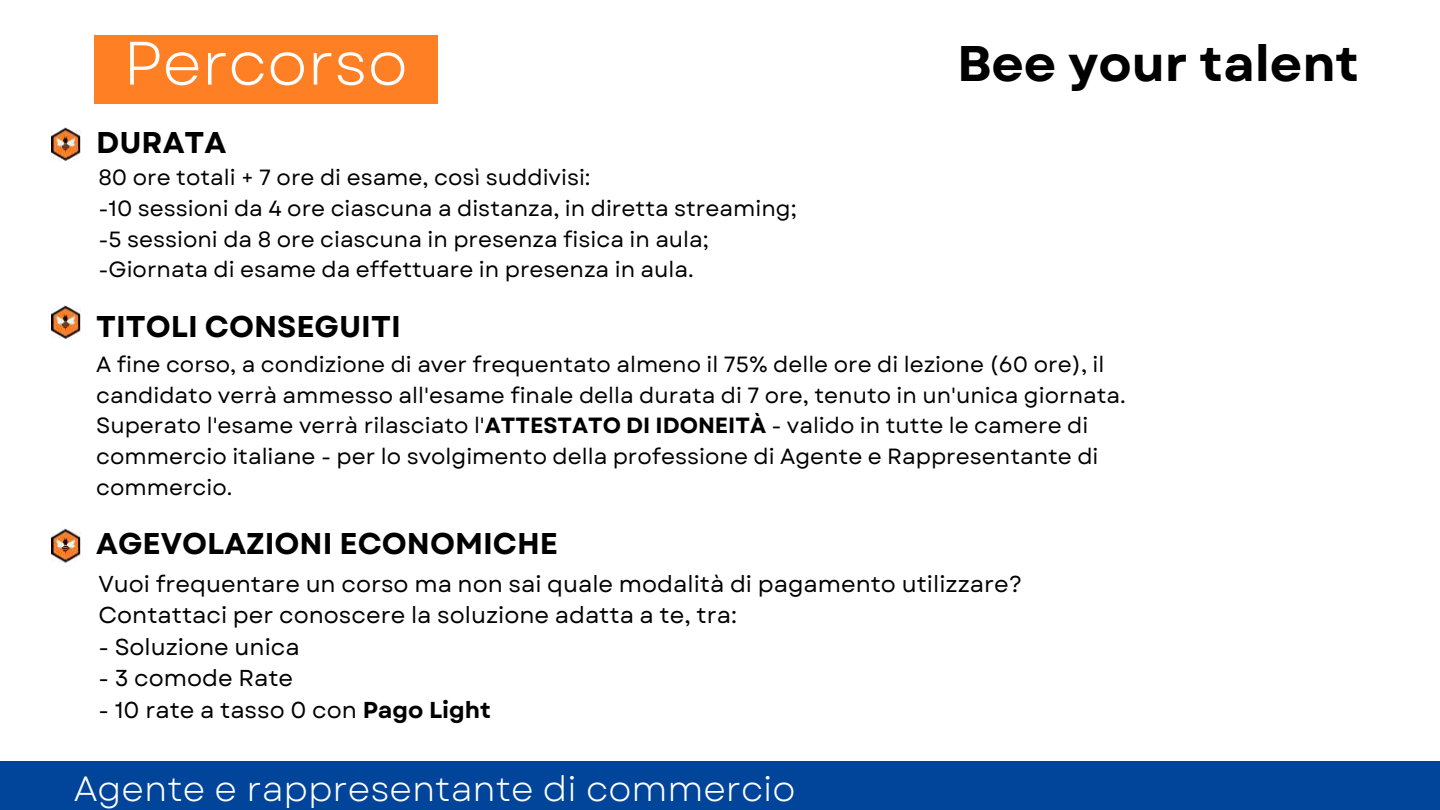
<style>
.page{position:relative;width:1440px;height:810px;background:#fff}
.page>*{position:absolute;margin:0;border:0;box-sizing:border-box;transform-origin:0 0}
.t1{font:61.2px "Garet";color:#fff}
.t2{font:700 50px "Garet";color:#000}
.t3{font:35px "Garet";color:#fff}
.t4{font:700 30px "Garet";color:#000}
.t5{font:23px/31.5px "Garet";color:#000}
.t6{font:22px/30.8px "Garet";color:#000}
.s1{font-weight:700}
</style>
<div class="page">
<div style="left:0;top:762px;width:1440px;height:48px;background:#004599"></div>
<div style="left:94px;top:35px;width:343px;height:69px;background:#ff7f25"></div>
<img style="left:52px;top:127px;width:29px;height:34px">
<img style="left:52px;top:305px;width:29px;height:34px">
<img style="left:52px;top:528px;width:29px;height:35px">
<h1 class="t1" style="left:123px;top:19px;width:286px">Percorso</h1>
<h2 class="t2" style="left:957px;top:28px;width:403px">Bee your talent</h2>
<h3 class="t4" style="left:96px;top:121px;width:132px">DURATA</h3>
<p class="t6" style="left:98px;top:162px;width:700px">80 ore totali + 7 ore di esame, così suddivisi:<br>-10 sessioni da 4 ore ciascuna a distanza, in diretta streaming; -5 sessioni da 8 ore ciascuna in presenza fisica in aula; -Giornata di esame da effettuare in presenza in aula.</p>
<h3 class="t4" style="left:96px;top:305px;width:306px">TITOLI CONSEGUITI</h3>
<p class="t6" style="left:96px;top:349px;width:1031px">A fine corso, a condizione di aver frequentato almeno il 75% delle ore di lezione (60 ore), il candidato verrà ammesso all'esame finale della durata di 7 ore, tenuto in un'unica giornata.<br>Superato l'esame verrà rilasciato l'<span class="s1">ATTESTATO DI IDONEITÀ</span> - valido in tutte le camere di commercio italiane - per lo svolgimento della professione di Agente e Rappresentante di commercio.</p>
<h3 class="t4" style="left:96px;top:522px;width:463px">AGEVOLAZIONI ECONOMICHE</h3>
<p class="t5" style="left:98px;top:568px;width:925px">Vuoi frequentare un corso ma non sai quale modalità di pagamento utilizzare?<br>Contattaci per conoscere la soluzione adatta a te, tra:</p>
<p class="t5" style="left:98px;top:631px;width:203px">- Soluzione unica</p>
<p class="t5" style="left:98px;top:662px;width:196px">- 3 comode Rate</p>
<p class="t5" style="left:98px;top:694px;width:394px">- 10 rate a tasso 0 con <span class="s1">Pago Light</span></p>
<h3 class="t3" style="left:74px;top:763px;width:723px">Agente e rappresentante di commercio</h3>
</div>
